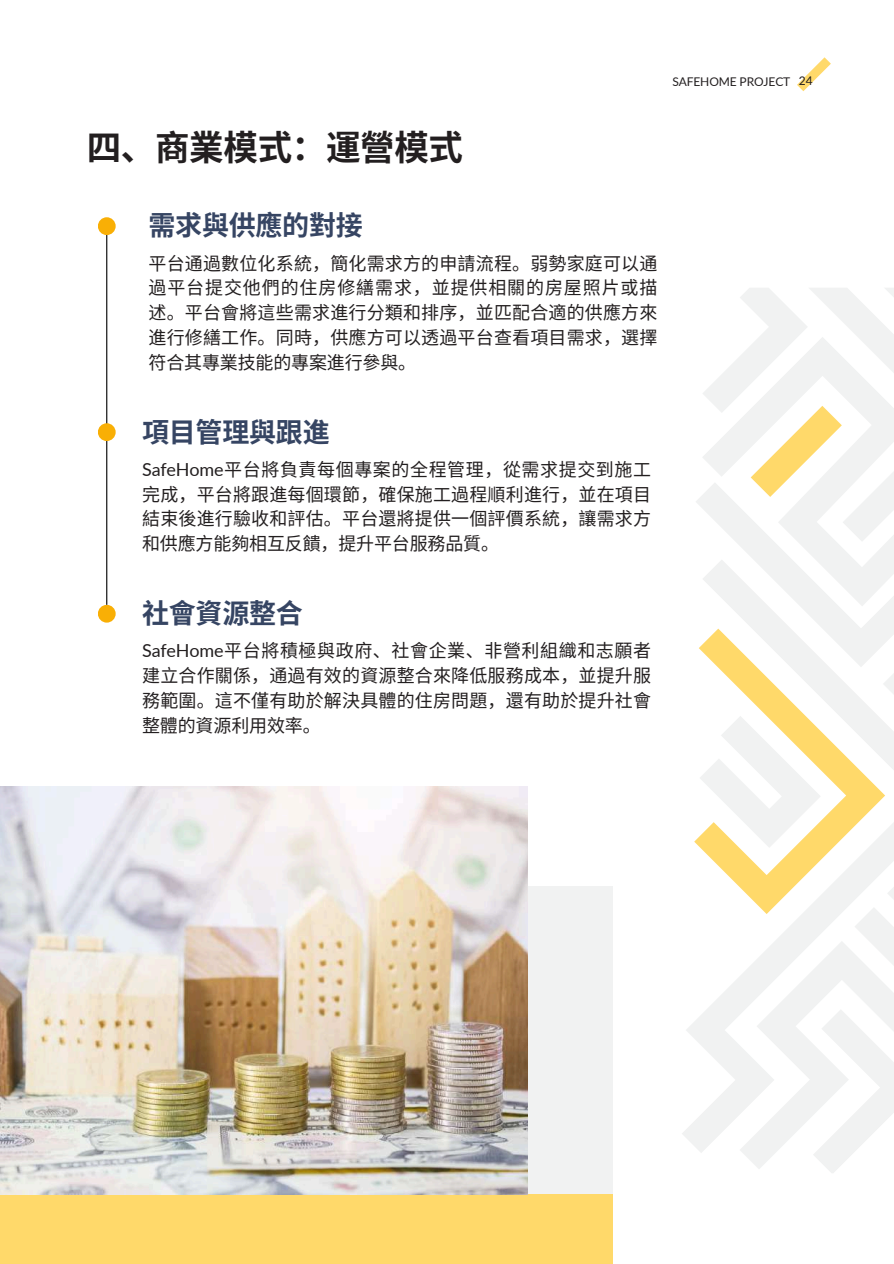
<style>
.page{position:relative;width:894px;height:1264px;background:#fff}
.page>*{position:absolute;margin:0;border:0;box-sizing:border-box;transform-origin:0 0}
.t1{font:700 34.5px "Noto Sans CJ Ksc";letter-spacing:-.01em;color:#231f20}
.t2{font:700 27px "Noto Sans CJ Ksc";letter-spacing:-.01em;color:#364563}
.t3{font:18px/24.8px "Noto Sans CJ Ksc";letter-spacing:.01em;color:#231f20;text-align:justify}
.t4{font:12px "Lato";letter-spacing:-.01em;color:#231f20}
.s1{font-family:"Lato"}
</style>
<div class="page">
<div style="left:0;top:1194px;width:612px;height:69px;background:#ffd96a"></div>
<div style="left:0;top:886px;width:612px;height:308px;background:#f1f2f2"></div>
<svg style="left:703px;top:542px;width:190px;height:52px;fill:#f1f2f2"></svg>
<svg style="left:682px;top:1018px;width:17px;height:132px"></svg>
<svg style="left:699px;top:594px;width:194px;height:579px"></svg>
<svg style="left:702px;top:288px;width:191px;height:254px"></svg>
<svg style="left:797px;top:57px;width:34px;height:34px"></svg>
<hr style="left:106px;top:228px;width:1px;height:377px;background:#000">
<div style="left:98px;top:217px;width:18px;height:18px;background:#f9af05;border-radius:50%"></div>
<div style="left:98px;top:423px;width:18px;height:18px;background:#f9af05;border-radius:50%"></div>
<div style="left:98px;top:605px;width:18px;height:17px;background:#f9af05;border-radius:50%"></div>
<img style="left:0;top:786px;width:527px;height:408px">
<h1 class="t1" style="left:87px;top:120px;width:377px">四、商業模式：運營模式</h1>
<p class="t4" style="left:672px;top:74px;width:119px">SAFEHOME PROJECT</p>
<p class="t4" style="left:798px;top:73px;width:15px">24</p>
<h2 class="t2" style="left:148px;top:204px;width:216px">需求與供應的對接</h2>
<p class="t3" style="left:148px;top:249px;width:510px">平台通過數位化系統，簡化需求方的申請流程。弱勢家庭可以通過平台提交他們的住房修繕需求，並提供相關的房屋照片或描述。平台會將這些需求進行分類和排序，並匹配合適的供應方來進行修繕工作。同時，供應方可以透過平台查看項目需求，選擇符合其專業技能的專案進行參與。</p>
<h2 class="t2" style="left:142px;top:410px;width:189px">項目管理與跟進</h2>
<p class="t3" style="left:142px;top:456px;width:508px;text-align:left"><span class="s1">SafeHome</span>平台將負責每個專案的全程管理，從需求提交到施工完成，平台將跟進每個環節，確保施工過程順利進行，並在項目結束後進行驗收和評估。平台還將提供一個評價系統，讓需求方和供應方能夠相互反饋，提升平台服務品質。</p>
<h2 class="t2" style="left:142px;top:592px;width:162px">社會資源整合</h2>
<p class="t3" style="left:142px;top:637px;width:510px"><span class="s1">SafeHome</span>平台將積極與政府、社會企業、非營利組織和志願者建立合作關係，通過有效的資源整合來降低服務成本，並提升服務範圍。這不僅有助於解決具體的住房問題，還有助於提升社會整體的資源利用效率。</p>
</div>
